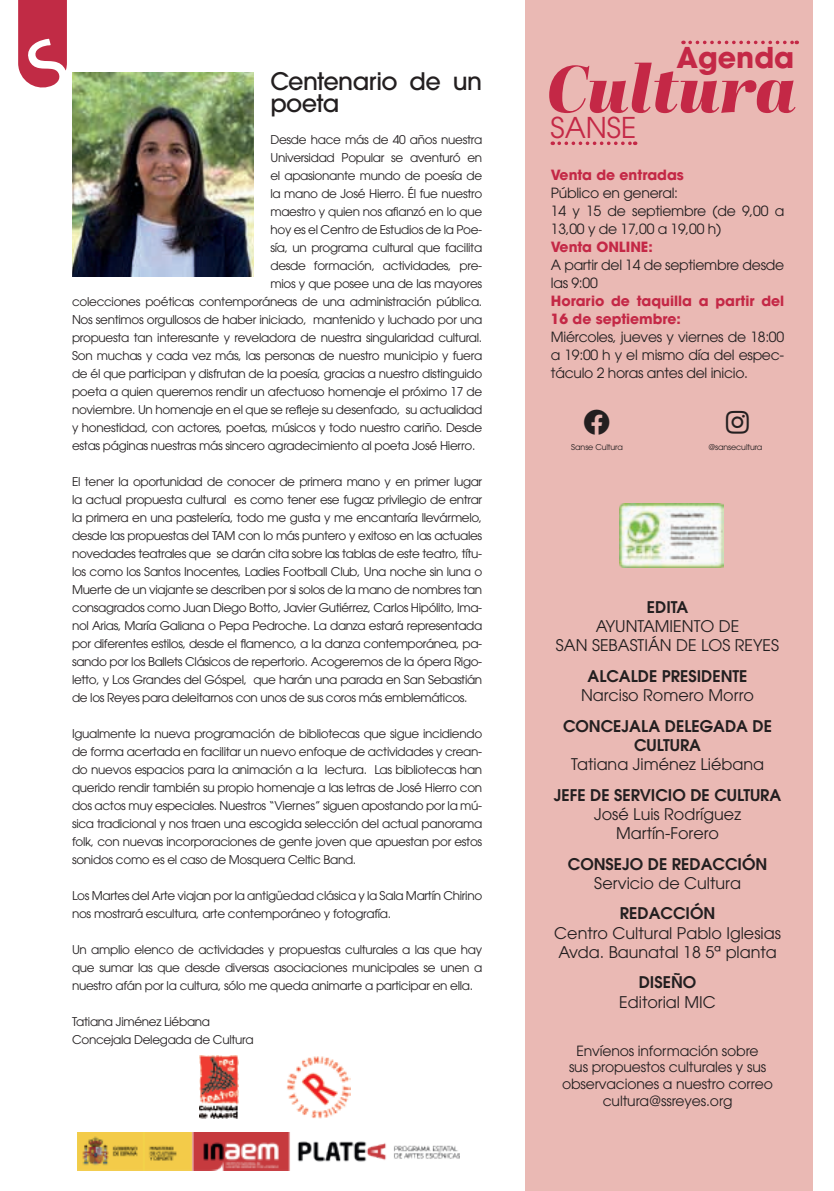
<style>
.page{position:relative;width:834px;height:1191px;background:#fff}
.page>*{position:absolute;margin:0;border:0;box-sizing:border-box;transform-origin:0 0}
.t1{font:italic 66.4px "Abril Fatface";letter-spacing:-.005em;color:#c42846}
.t2{font:700 28.6px "ITC Avant Garde Std";color:#c42846}
.t3{font:28.6px "ITC Avant Garde Std";color:#c42846}
.t4{font:500 24px/22px "ITC Avant Garde Std";letter-spacing:-.025em;color:#231f20}
.t5{font:16px/19.2px "ITC Avant Garde Std";color:#231f20;text-align:center}
.t6{font:600 16px/19.2px "ITC Avant Garde Std";color:#231f20;text-align:center}
.t7{font:14px/18px "ITC Avant Garde Std";letter-spacing:-.02em;color:#231f20}
.t8{font:700 14px/18px "ITC Avant Garde Std";color:#c42846}
.t9{font:12px/18px "ITC Avant Garde Std";letter-spacing:-.025em;color:#231f20;text-align:justify}
.t10{font:8px "ITC Avant Garde Std";letter-spacing:-.02em;color:#231f20}
</style>
<div class="page">
<div style="left:525px;top:0;width:288px;height:1191px;background:#eab9b4"></div>
<svg style="left:690px;top:41px;width:107px;height:3px"></svg>
<svg style="left:559px;top:141px;width:76px;height:4px"></svg>
<img style="left:72px;top:72px;width:181px;height:205px">
<svg style="left:18px;top:0;width:49px;height:87px"></svg>
<img style="left:77px;top:1133px;width:383px;height:37px">
<img style="left:199px;top:1055px;width:39px;height:64px">
<img style="left:287px;top:1056px;width:63px;height:63px">
<img style="left:619px;top:504px;width:104px;height:63px">
<h3 class="t4" style="left:270px;top:70px;width:213px">Centenario de un poeta</h3>
<p class="t9" style="left:270px;top:130px;width:213px">Desde hace más de 40 años nuestra</p>
<p class="t9" style="left:270px;top:148px;width:213px">Universidad Popular se aventuró en</p>
<p class="t9" style="left:270px;top:166px;width:213px">el apasionante mundo de poesía de</p>
<p class="t9" style="left:270px;top:184px;width:213px">la mano de José Hierro. Él fue nuestro</p>
<p class="t9" style="left:270px;top:202px;width:213px">maestro y quien nos afianzó en lo que</p>
<p class="t9" style="left:270px;top:220px;width:213px">hoy es el Centro de Estudios de la Poe-</p>
<p class="t9" style="left:270px;top:238px;width:213px">sía, un programa cultural que facilita</p>
<p class="t9" style="left:270px;top:256px;width:213px">desde formación, actividades, pre-</p>
<p class="t9" style="left:270px;top:274px;width:213px">mios y que posee una de las mayores</p>
<p class="t9" style="left:72px;top:292px;width:411px">colecciones poéticas contemporáneas de una administración pública.</p>
<p class="t9" style="left:72px;top:310px;width:411px">Nos sentimos orgullosos de haber iniciado, mantenido y luchado por una</p>
<p class="t9" style="left:72px;top:328px;width:411px">propuesta tan interesante y reveladora de nuestra singularidad cultural.</p>
<p class="t9" style="left:72px;top:346px;width:411px">Son muchas y cada vez más, las personas de nuestro municipio y fuera</p>
<p class="t9" style="left:72px;top:364px;width:411px">de él que participan y disfrutan de la poesía, gracias a nuestro distinguido</p>
<p class="t9" style="left:72px;top:382px;width:411px">poeta a quien queremos rendir un afectuoso homenaje el próximo 17 de</p>
<p class="t9" style="left:72px;top:400px;width:411px">noviembre. Un homenaje en el que se refleje su desenfado, su actualidad</p>
<p class="t9" style="left:72px;top:418px;width:411px">y honestidad, con actores, poetas, músicos y todo nuestro cariño. Desde</p>
<p class="t9" style="left:72px;top:436px;width:405px">estas páginas nuestras más sincero agradecimiento al poeta José Hierro.</p>
<p class="t9" style="left:72px;top:472px;width:411px">El tener la oportunidad de conocer de primera mano y en primer lugar la actual propuesta cultural es como tener ese fugaz privilegio de entrar la primera en una pastelería, todo me gusta y me encantaría llevármelo, desde las propuestas del TAM con lo más puntero y exitoso en las actuales novedades teatrales que se darán cita sobre las tablas de este teatro, títu&shy;los como los Santos Inocentes, Ladies Football Club, Una noche sin luna o Muerte de un viajante se describen por si solos de la mano de nombres tan consagrados como Juan Diego Botto, Javier Gutiérrez, Carlos Hipólito, Ima&shy;nol Arias, María Galiana o Pepa Pedroche. La danza estará representada por diferentes estilos, desde el flamenco, a la danza contemporánea, pa&shy;sando por los Ballets Clásicos de repertorio. Acogeremos de la ópera Rigo&shy;letto, y Los Grandes del Góspel, que harán una parada en San Sebastián de los Reyes para deleitarnos con unos de sus coros más emblemáticos.</p>
<p class="t9" style="left:72px;top:724px;width:411px">Igualmente la nueva programación de bibliotecas que sigue incidiendo de forma acertada en facilitar un nuevo enfoque de actividades y crean&shy;do nuevos espacios para la animación a la lectura. Las bibliotecas han querido rendir también su propio homenaje a las letras de José Hierro con dos actos muy especiales. Nuestros “Viernes” siguen apostando por la mú&shy;sica tradicional y nos traen una escogida selección del actual panorama folk, con nuevas incorporaciones de gente joven que apuestan por estos sonidos como es el caso de Mosquera Celtic Band.</p>
<p class="t9" style="left:72px;top:886px;width:411px">Los Martes del Arte viajan por la antigüedad clásica y la Sala Martín Chirino nos mostrará escultura, arte contemporáneo y fotografía.</p>
<p class="t9" style="left:72px;top:940px;width:411px">Un amplio elenco de actividades y propuestas culturales a las que hay que sumar las que desde diversas asociaciones municipales se unen a nuestro afán por la cultura, sólo me queda animarte a participar en ella.</p>
<p class="t9" style="left:72px;top:1012px;width:183px">Tatiana Jiménez Liébana<br>Concejala Delegada de Cultura</p>
<h2 class="t2" style="left:676px;top:38px;width:119px">Agenda</h2>
<h1 class="t1" style="left:546px;top:41px;width:251px">Cultura</h1>
<h2 class="t3" style="left:550px;top:110px;width:87px">SANSE</h2>
<p class="t8" style="left:551px;top:166px;width:134px">Venta de entradas</p>
<p class="t7" style="left:551px;top:184px;width:235px">Público en general:<br>14 y 15 de septiembre (de 9,00 a<br>13,00 y de 17,00 a 19,00 h)</p>
<p class="t8" style="left:551px;top:238px;width:103px">Venta ONLINE:</p>
<p class="t7" style="left:551px;top:256px;width:235px">A partir del 14 de septiembre desde las 9:00</p>
<p class="t8" style="left:551px;top:292px;width:235px">Horario de taquilla a partir del<br>16 de septiembre:</p>
<p class="t7" style="left:551px;top:328px;width:235px;text-align:justify">Miércoles, jueves y viernes de 18:00 a 19:00 h y el mismo día del espec&shy;táculo 2 horas antes del inicio.</p>
<p class="t10" style="left:571px;top:442px;width:53px">Sanse Cultura</p>
<p class="t10" style="left:708px;top:442px;width:55px">@sansecultura</p>
<h3 class="t6" style="left:646px;top:597px;width:43px">EDITA</h3>
<h3 class="t5" style="left:556px;top:616px;width:225px">AYUNTAMIENTO DE<br>SAN SEBASTIÁN DE LOS REYES</h3>
<h3 class="t6" style="left:587px;top:666px;width:161px">ALCALDE PRESIDENTE</h3>
<h3 class="t5" style="left:581px;top:685px;width:174px">Narciso Romero Morro</h3>
<h3 class="t6" style="left:563px;top:716px;width:211px">CONCEJALA DELEGADA DE<br>CULTURA</h3>
<h3 class="t5" style="left:571px;top:754px;width:194px">Tatiana Jiménez Liébana</h3>
<h3 class="t6" style="left:553px;top:785px;width:229px">JEFE DE SERVICIO DE CULTURA</h3>
<h3 class="t5" style="left:594px;top:804px;width:149px">José Luis Rodríguez<br>Martín-Forero</h3>
<h3 class="t6" style="left:567px;top:854px;width:201px">CONSEJO DE REDACCIÓN</h3>
<h3 class="t5" style="left:594px;top:873px;width:148px">Servicio de Cultura</h3>
<h3 class="t6" style="left:619px;top:903px;width:97px">REDACCIÓN</h3>
<h3 class="t5" style="left:554px;top:923px;width:228px;text-align:left">Centro Cultural Pablo Iglesias<br>Avda. Baunatal 18 5ª planta</h3>
<h3 class="t6" style="left:638px;top:972px;width:59px">DISEÑO</h3>
<h3 class="t5" style="left:619px;top:992px;width:98px">Editorial MIC</h3>
<p class="t7" style="left:562px;top:1042px;width:212px;line-height:16.8px;text-align:center">Envíenos información sobre<br>sus propuestos culturales y sus observaciones a nuestro correo cultura@ssreyes.org</p>
</div>
